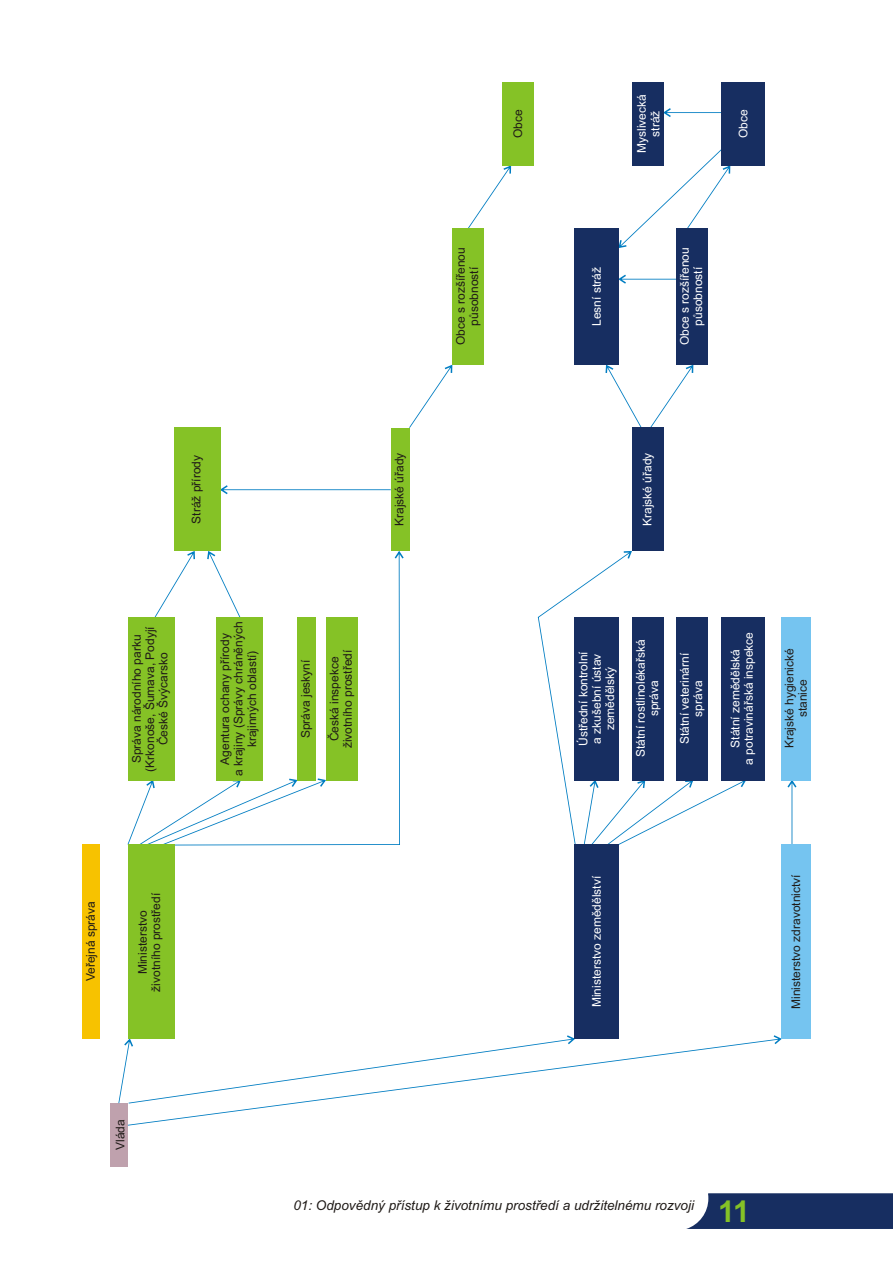
<style>
.page{position:relative;width:893px;height:1263px;background:#fff}
.page>*{position:absolute;margin:0;border:0;box-sizing:border-box;transform-origin:0 0}
.t1{font:700 30px "Arial";color:#85c226}
.t2{font:italic 13.5px "Arial";color:#1f1a17}
.t3{font:12px/13.4px "Arial";color:#1f1a17;text-align:center}
.t4{font:12px/13.4px "Arial";color:#fff;text-align:center}
</style>
<div class="page">
<svg style="left:686px;top:1193px;width:207px;height:36px;background:#2c416f"></svg>
<div style="left:111px;top:1103px;width:17px;height:64px;background:#bfa1ad"></div>
<svg style="left:128px;top:1035px;width:654px;height:90px"></svg>
<svg style="left:128px;top:780px;width:46px;height:64px"></svg>
<svg style="left:174px;top:551px;width:230px;height:294px"></svg>
<svg style="left:155px;top:551px;width:40px;height:66px"></svg>
<svg style="left:207px;top:551px;width:33px;height:66px"></svg>
<svg style="left:220px;top:485px;width:171px;height:9px"></svg>
<svg style="left:409px;top:365px;width:43px;height:63px"></svg>
<svg style="left:468px;top:166px;width:43px;height:62px"></svg>
<svg style="left:538px;top:551px;width:208px;height:294px"></svg>
<svg style="left:787px;top:780px;width:9px;height:64px"></svg>
<svg style="left:650px;top:365px;width:43px;height:63px"></svg>
<svg style="left:605px;top:365px;width:37px;height:63px"></svg>
<svg style="left:619px;top:275px;width:58px;height:9px"></svg>
<svg style="left:664px;top:108px;width:57px;height:9px"></svg>
<svg style="left:619px;top:149px;width:111px;height:99px"></svg>
<div style="left:502px;top:82px;width:32px;height:84px;background:#85c226"></div>
<div style="left:632px;top:82px;width:32px;height:84px;background:#172e61"></div>
<div style="left:721px;top:82px;width:44px;height:84px;background:#172e61"></div>
<div style="left:452px;top:228px;width:32px;height:137px;background:#85c226"></div>
<div style="left:575px;top:228px;width:44px;height:137px;background:#172e61"></div>
<div style="left:677px;top:228px;width:31px;height:137px;background:#172e61"></div>
<div style="left:391px;top:428px;width:18px;height:122px;background:#85c226"></div>
<div style="left:632px;top:428px;width:32px;height:123px;background:#172e61"></div>
<div style="left:174px;top:428px;width:46px;height:123px;background:#85c226"></div>
<div style="left:128px;top:617px;width:46px;height:163px;background:#85c226"></div>
<div style="left:216px;top:617px;width:47px;height:163px;background:#85c226"></div>
<div style="left:297px;top:617px;width:19px;height:163px;background:#85c226"></div>
<div style="left:326px;top:617px;width:31px;height:163px;background:#85c226"></div>
<div style="left:781px;top:617px;width:29px;height:163px;background:#75c4f0"></div>
<div style="left:632px;top:617px;width:32px;height:163px;background:#172e61"></div>
<div style="left:677px;top:617px;width:31px;height:163px;background:#172e61"></div>
<div style="left:721px;top:617px;width:44px;height:163px;background:#172e61"></div>
<div style="left:575px;top:617px;width:44px;height:163px;background:#172e61"></div>
<div style="left:82px;top:844px;width:18px;height:195px;background:#f7c200"></div>
<div style="left:128px;top:844px;width:46px;height:195px;background:#85c226"></div>
<div style="left:781px;top:844px;width:29px;height:195px;background:#75c4f0"></div>
<div style="left:575px;top:844px;width:44px;height:195px;background:#172e61"></div>
<p class="t3" style="left:512px;top:138px;width:30px;rotate:-90deg">Obce</p>
<p class="t3" style="left:455px;top:345px;width:100px;rotate:-90deg">Obce s rozšířenou působností</p>
<p class="t4" style="left:636px;top:153px;width:60px;rotate:-90deg">Myslivecká stráž</p>
<p class="t4" style="left:738px;top:138px;width:30px;rotate:-90deg">Obce</p>
<p class="t4" style="left:591px;top:326px;width:60px;rotate:-90deg">Lesní stráž</p>
<p class="t4" style="left:679px;top:345px;width:100px;rotate:-90deg">Obce s rozšířenou působností</p>
<p class="t3" style="left:191px;top:524px;width:70px;rotate:-90deg">Stráž přírody</p>
<p class="t3" style="left:394px;top:526px;width:75px;rotate:-90deg">Krajské úřady</p>
<p class="t4" style="left:642px;top:526px;width:75px;rotate:-90deg">Krajské úřady</p>
<p class="t3" style="left:131px;top:772px;width:147px;rotate:-90deg">Správa národního parku (Krkonoše, Šumava, Podyjí<br>České Švýcarsko</p>
<p class="t3" style="left:219px;top:776px;width:156px;rotate:-90deg">Agentura ochany přírody<br>a krajiny (Správy chráněných krajinných oblastí)</p>
<p class="t3" style="left:85px;top:981px;width:82px;rotate:-90deg">Veřejná správa</p>
<p class="t3" style="left:137px;top:991px;width:100px;rotate:-90deg">Ministerstvo životního prostředí</p>
<p class="t4" style="left:730px;top:765px;width:134px;rotate:-90deg">Státní zemědělská<br>a potravinářská inspekce</p>
<p class="t4" style="left:635px;top:757px;width:120px;rotate:-90deg">Státní rostlinolékařská správa</p>
<p class="t3" style="left:300px;top:738px;width:80px;rotate:-90deg">Správa jeskyní</p>
<p class="t3" style="left:329px;top:748px;width:100px;rotate:-90deg">Česká inspekce životního prostředí</p>
<p class="t3" style="left:784px;top:748px;width:102px;rotate:-90deg">Krajské hygienické stanice</p>
<p class="t4" style="left:578px;top:746px;width:96px;rotate:-90deg">Ústřední kontrolní a zkušební ústav zemědělský</p>
<p class="t4" style="left:679px;top:744px;width:93px;rotate:-90deg">Státní veterinární správa</p>
<p class="t4" style="left:591px;top:1007px;width:133px;rotate:-90deg">Ministerstvo zemědělství</p>
<p class="t3" style="left:790px;top:1009px;width:136px;rotate:-90deg">Ministerstvo zdravotnictví</p>
<p class="t3" style="left:115px;top:1150px;width:32px;rotate:-90deg">Vláda</p>
<p class="t2" style="left:293px;top:1200px;width:402px">01: Odpovědný přístup k životnímu prostředí a udržitelnému rozvoji</p>
<h1 class="t1" style="left:718px;top:1200px;width:33px">11</h1>
</div>
